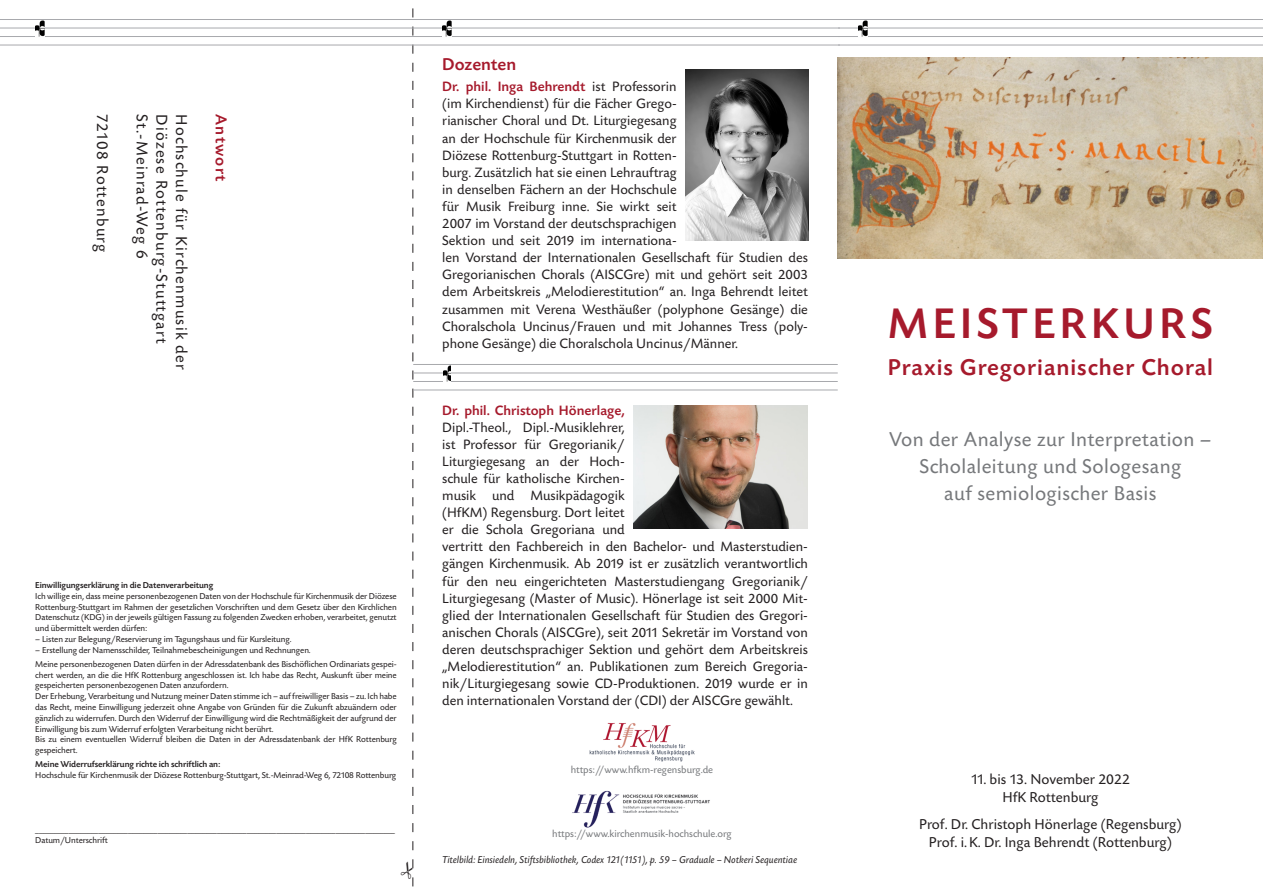
<style>
.page{position:relative;width:1263px;height:893px;background:#fff}
.page>*{position:absolute;margin:0;border:0;box-sizing:border-box;transform-origin:0 0}
.Titelseite_Titel{font:500 45px "Today SBOP";letter-spacing:.1em;color:#a61a2c}
.Titelseite_Untertite{font:500 24px "Today SBOP";letter-spacing:.04em;color:#a61a2c}
.Titelseite_Text{font:21px "Today SBOP";letter-spacing:.02em;color:#76787b}
.Fließttext_Titel{font:500 18px "Today SBOP";color:#a61a2c}
.Adresse_HfK{font:16.5px "Today SBOP";letter-spacing:.075em;color:#231f20}
.Adresse_HfK-2{font:500 16.5px "Today SBOP";letter-spacing:.075em;color:#a61a2c}
.Titelseite_DatumDoze{font:15px "Today SBOP";color:#231f20}
.Fließtext{font:14.25px/17.1px "Today SBOP";color:#231f20}
.Copyright{font:italic 10.5px "Today SBOP";letter-spacing:-.005em;color:#231f20}
.Fließtext_Internetad{font:10.5px "Today SBOP";color:#76787b}
.Fließtext_Datenschut{font:9px/10.8px "Today SBOP";letter-spacing:-.01em;color:#231f20;text-align:justify}
.Fließtext_Datenschut-2{font:500 9px "Today SBOP";letter-spacing:-.01em;color:#231f20}
.s1{font-weight:500;color:#a61a2c}
</style>
<div class="page">
<hr style="left:838px;top:19px;width:425px;height:1px;background:#a8a9ad">
<hr style="left:838px;top:28px;width:425px;height:1px;background:#a8a9ad">
<hr style="left:838px;top:36px;width:425px;height:1px;background:#a8a9ad">
<hr style="left:838px;top:45px;width:425px;height:1px;background:#a8a9ad">
<img style="left:859px;top:20px;width:9px;height:16px">
<img style="left:685px;top:69px;width:123px;height:171px">
<img style="left:633px;top:406px;width:175px;height:122px">
<hr style="left:0;top:19px;width:840px;height:1px;background:#a8a9ad">
<hr style="left:0;top:28px;width:840px;height:1px;background:#a8a9ad">
<hr style="left:0;top:36px;width:840px;height:1px;background:#a8a9ad">
<hr style="left:0;top:45px;width:840px;height:1px;background:#a8a9ad">
<img style="left:35px;top:20px;width:9px;height:16px">
<img style="left:442px;top:20px;width:9px;height:16px">
<img style="left:838px;top:57px;width:425px;height:201px">
<img style="left:572px;top:790px;width:138px;height:38px">
<img style="left:589px;top:723px;width:105px;height:39px">
<hr style="left:413px;top:364px;width:425px;height:1px;background:#a8a9ad">
<hr style="left:413px;top:373px;width:425px;height:1px;background:#a8a9ad">
<hr style="left:413px;top:381px;width:425px;height:1px;background:#a8a9ad">
<hr style="left:413px;top:390px;width:425px;height:1px;background:#a8a9ad">
<img style="left:443px;top:365px;width:8px;height:16px">
<svg style="left:401px;top:8px;width:12px;height:879px"></svg>
<p class="Adresse_HfK" style="left:111px;top:114px;width:140px;rotate:90deg">72108 Rottenburg</p>
<p class="Adresse_HfK" style="left:151px;top:114px;width:146px;rotate:90deg">St.-Meinrad-Weg 6</p>
<p class="Adresse_HfK" style="left:171px;top:114px;width:231px;rotate:90deg">Diözese Rottenburg-Stuttgart</p>
<p class="Adresse_HfK" style="left:190px;top:114px;width:257px;rotate:90deg">Hochschule für Kirchenmusik der</p>
<p class="Adresse_HfK-2" style="left:230px;top:114px;width:69px;rotate:90deg">Antwort</p>
<p class="Fließtext_Datenschut-2" style="left:35px;top:580px;width:180px">Einwilligungserklärung in die Datenverarbeitung</p>
<p class="Fließtext_Datenschut" style="left:35px;top:591px;width:363px">Ich willige ein, dass meine personenbezogenen Daten von der Hochschule für Kirchenmusik der Diözese Rottenburg-Stuttgart im Rahmen der gesetzlichen Vorschriften und dem Gesetz über den Kirchlichen Datenschutz (KDG) in der jeweils gültigen Fassung zu folgenden Zwecken erhoben, verarbeitet, genutzt und übermittelt werden dürfen:</p>
<p class="Fließtext_Datenschut" style="left:35px;top:634px;width:258px">– Listen zur Belegung/Reservierung im Tagungshaus und für Kursleitung.</p>
<p class="Fließtext_Datenschut" style="left:35px;top:645px;width:277px">– Erstellung der Namensschilder, Teilnahmebescheinigungen und Rechnungen.</p>
<p class="Fließtext_Datenschut" style="left:35px;top:659px;width:363px">Meine personenbezogenen Daten dürfen in der Adressdatenbank des Bischöflichen Ordinariats gespei&shy;chert werden, an die die HfK Rottenburg angeschlossen ist. Ich habe das Recht, Auskunft über meine gespeicherten personenbezogenen Daten anzufordern.</p>
<p class="Fließtext_Datenschut" style="left:35px;top:691px;width:363px">Der Erhebung, Verarbeitung und Nutzung meiner Daten stimme ich – auf freiwilliger Basis – zu. Ich habe das Recht, meine Einwilligung jederzeit ohne Angabe von Gründen für die Zukunft abzuändern oder gänzlich zu widerrufen. Durch den Widerruf der Einwilligung wird die Rechtmäßigkeit der aufgrund der Einwilligung bis zum Widerruf erfolgten Verarbeitung nicht berührt.</p>
<p class="Fließtext_Datenschut" style="left:35px;top:734px;width:363px">Bis zu einem eventuellen Widerruf bleiben die Daten in der Adressdatenbank der HfK Rottenburg gespeichert.</p>
<p class="Fließtext_Datenschut-2" style="left:35px;top:759px;width:187px">Meine Widerrufserklärung richte ich schriftlich an:</p>
<p class="Fließtext_Datenschut" style="left:35px;top:770px;width:362px">Hochschule für Kirchenmusik der Diözese Rottenburg-Stuttgart, St.-Meinrad-Weg 6, 72108 Rottenburg</p>
<p class="Fließtext_Datenschut" style="left:35px;top:824px;width:361px">_________________________________________________________________________________________________</p>
<p class="Fließtext_Datenschut" style="left:35px;top:835px;width:74px">Datum/Unterschrift</p>
<p class="Fließttext_Titel" style="left:442px;top:55px;width:75px">Dozenten</p>
<p class="Fließtext" style="left:442px;top:79px;width:367px"><span class="s1">Dr. phil. Inga Behrendt</span> ist Professorin<br>(im Kirchendienst) für die Fächer Grego-<br>rianischer Choral und Dt. Liturgiegesang<br>an der Hochschule für Kirchenmusik der<br>Diözese Rottenburg-Stuttgart in Rotten-<br>burg. Zusätzlich hat sie einen Lehrauftrag<br>in denselben Fächern an der Hochschule<br>für Musik Freiburg inne. Sie wirkt seit<br>2007 im Vorstand der deutschsprachigen<br>Sektion und seit 2019 im internationa-<br>len Vorstand der Internationalen Gesellschaft für Studien des Gregorianischen Chorals (AISCGre) mit und gehört seit 2003 dem Arbeitskreis „Melodierestitution“ an. Inga Behrendt leitet zusammen mit Verena Westhäußer (polyphone Gesänge) die Choralschola Uncinus/Frauen und mit Johannes Tress (poly&shy;phone Gesänge) die Choralschola Uncinus/Männer.</p>
<p class="Fließtext" style="left:442px;top:402px;width:367px"><span class="s1">Dr. phil. Christoph Hönerlage,<br></span>Dipl.-Theol., Dipl.-Musiklehrer,<br>ist Professor für Gregorianik/<br>Liturgiegesang an der Hoch-<br>schule für katholische Kirchen-<br>musik und Musikpädagogik<br>(HfKM) Regensburg. Dort leitet<br>er die Schola Gregoriana und<br>vertritt den Fachbereich in den Bachelor- und Masterstudien&shy;gängen Kirchenmusik. Ab 2019 ist er zusätzlich verantwortlich für den neu eingerichteten Masterstudiengang Gregorianik/ Liturgiegesang (Master of Music). Hönerlage ist seit 2000 Mit&shy;glied der Internationalen Gesellschaft für Studien des Gregori&shy;anischen Chorals (AISCGre), seit 2011 Sekretär im Vorstand von deren deutschsprachiger Sektion und gehört dem Arbeitskreis „Melodierestitution“ an. Publikationen zum Bereich Gregoria&shy;nik/Liturgiegesang sowie CD-Produktionen. 2019 wurde er in den internationalen Vorstand der (CDI) der AISCGre gewählt.</p>
<p class="Fließtext_Internetad" style="left:571px;top:764px;width:144px">https://www.hfkm-regensburg.de</p>
<p class="Fließtext_Internetad" style="left:552px;top:828px;width:181px">https://www.kirchenmusik-hochschule.org</p>
<p class="Copyright" style="left:442px;top:854px;width:356px">Titelbild: Einsiedeln, Stiftsbibliothek, Codex 121(1151), p. 59 – Graduale – Notkeri Sequentiae</p>
<p class="Titelseite_Titel" style="left:888px;top:299px;width:327px">MEISTERKURS</p>
<p class="Titelseite_Untertite" style="left:888px;top:355px;width:327px">Praxis Gregorianischer Choral</p>
<p class="Titelseite_Text" style="left:889px;top:428px;width:324px">Von der Analyse zur Interpretation –</p>
<p class="Titelseite_Text" style="left:919px;top:455px;width:263px">Scholaleitung und Sologesang</p>
<p class="Titelseite_Text" style="left:944px;top:482px;width:214px">auf semiologischer Basis</p>
<p class="Titelseite_DatumDoze" style="left:971px;top:771px;width:161px">11. bis 13. November 2022</p>
<p class="Titelseite_DatumDoze" style="left:1002px;top:789px;width:98px">HfK Rottenburg</p>
<p class="Titelseite_DatumDoze" style="left:919px;top:816px;width:264px">Prof. Dr. Christoph Hönerlage (Regensburg)</p>
<p class="Titelseite_DatumDoze" style="left:929px;top:834px;width:244px">Prof. i.K. Dr. Inga Behrendt (Rottenburg)</p>
</div>
